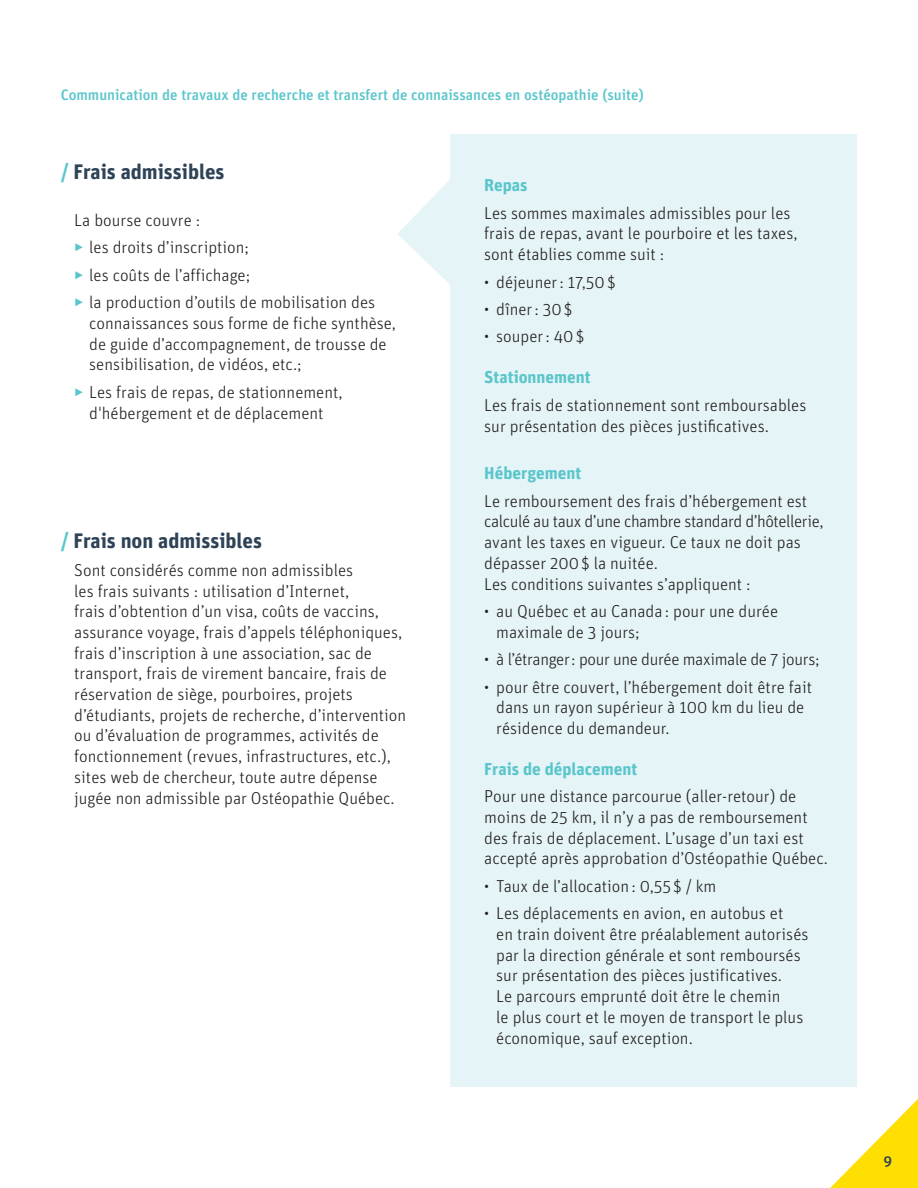
<style>
.page{position:relative;width:918px;height:1188px;background:#fff}
.page>*{position:absolute;margin:0;border:0;box-sizing:border-box;transform-origin:0 0}
.Titre_H2{font:700 21px "Unit OT";color:#2f4357}
.texte_01{font:300 17.25px/20.7px "Unit OT";color:#231f20}
.texte_01-2{font:700 17.25px "Unit OT";color:#5ac6cc}
.texte_01-3{font:300 17.25px "Unit OT";letter-spacing:-.02em;color:#231f20}
.t1{font:500 15px "Unit OT";color:#5ac6cc}
.t2{font:500 15px "Unit OT";color:#2f4357}
.s1{color:#5ac6cc}
</style>
<div class="page">
<svg style="left:830px;top:1099px;width:88px;height:89px"></svg>
<div style="left:450px;top:134px;width:407px;height:953px;background:#e5f4f6"></div>
<svg style="left:398px;top:180px;width:52px;height:104px"></svg>
<p class="t1" style="left:61px;top:85px;width:585px">Communication de travaux de recherche et transfert de connaissances en ostéopathie (suite)</p>
<p class="Titre_H2" style="left:61px;top:158px;width:165px"><span class="s1">/</span> Frais admissibles</p>
<p class="texte_01" style="left:74px;top:210px;width:127px">La bourse couvre :</p>
<p class="texte_01" style="left:74px;top:237px;width:176px"><span class="s1">▶</span> les droits d’inscription;</p>
<p class="texte_01" style="left:74px;top:265px;width:177px"><span class="s1">▶</span> les coûts de l’affichage;</p>
<p class="texte_01" style="left:89px;top:292px;width:308px;text-indent:-15px"><span class="s1">▶</span> la production d’outils de mobilisation des connaissances sous forme de fiche synthèse, de guide d’accompagnement, de trousse de sensibilisation, de vidéos, etc.;</p>
<p class="texte_01" style="left:74px;top:382px;width:270px;text-align:center"><span class="s1">▶</span> Les frais de repas, de stationnement, d'hébergement et de déplacement</p>
<p class="Titre_H2" style="left:61px;top:527px;width:203px"><span class="s1">/</span> Frais non admissibles</p>
<p class="texte_01" style="left:74px;top:560px;width:333px">Sont considérés comme non admissibles<br>les frais suivants : utilisation d’Internet,<br>frais d’obtention d’un visa, coûts de vaccins, assurance voyage, frais d’appels téléphoniques, frais d’inscription à une association, sac de transport, frais de virement bancaire, frais de réservation de siège, pourboires, projets d’étudiants, projets de recherche, d’intervention ou d’évaluation de programmes, activités de fonctionnement (revues, infrastructures, etc.), sites web de chercheur, toute autre dépense jugée non admissible par Ostéopathie Québec.</p>
<p class="texte_01-2" style="left:484px;top:174px;width:45px">Repas</p>
<p class="texte_01" style="left:484px;top:202px;width:315px">Les sommes maximales admissibles pour les frais de repas, avant le pourboire et les taxes, sont établies comme suit :</p>
<p class="texte_01" style="left:484px;top:271px;width:133px">• déjeuner: 17,50$</p>
<p class="texte_01" style="left:484px;top:299px;width:90px">• dîner: 30$</p>
<p class="texte_01" style="left:484px;top:326px;width:102px">• souper: 40$</p>
<p class="texte_01-2" style="left:484px;top:366px;width:108px">Stationnement</p>
<p class="texte_01" style="left:484px;top:395px;width:324px">Les frais de stationnement sont remboursables sur présentation des pièces justificatives.</p>
<p class="texte_01-2" style="left:484px;top:462px;width:99px">Hébergement</p>
<p class="texte_01" style="left:484px;top:490px;width:341px">Le remboursement des frais d’hébergement est calculé au taux d’une chambre standard d’hôtellerie, avant les taxes en vigueur. Ce taux ne doit pas dépasser 200$ la nuitée.<br>Les conditions suivantes s’appliquent :</p>
<p class="texte_01" style="left:496px;top:601px;width:283px;text-indent:-12px">• au Québec et au Canada : pour une durée maximale de 3 jours;</p>
<p class="texte_01-3" style="left:484px;top:649px;width:337px">• à l’étranger: pour une durée maximale de 7 jours;</p>
<p class="texte_01" style="left:496px;top:676px;width:317px;text-indent:-12px">• pour être couvert, l’hébergement doit être fait dans un rayon supérieur à 100 km du lieu de résidence du demandeur.</p>
<p class="texte_01-2" style="left:484px;top:758px;width:155px">Frais de déplacement</p>
<p class="texte_01" style="left:484px;top:786px;width:345px">Pour une distance parcourue (aller-retour) de moins de 25 km, il n’y a pas de remboursement des frais de déplacement. L’usage d’un taxi est accepté après approbation d’Ostéopathie Québec.</p>
<p class="texte_01" style="left:484px;top:876px;width:234px">• Taux de l’allocation: 0,55 $ / km</p>
<p class="texte_01" style="left:496px;top:903px;width:314px;text-indent:-12px">• Les déplacements en avion, en autobus et<br>en train doivent être préalablement autorisés par la direction générale et sont remboursés sur présentation des pièces justificatives.<br>Le parcours emprunté doit être le chemin<br>le plus court et le moyen de transport le plus économique, sauf exception.</p>
<p class="t2" style="left:884px;top:1152px;width:10px">9</p>
</div>
